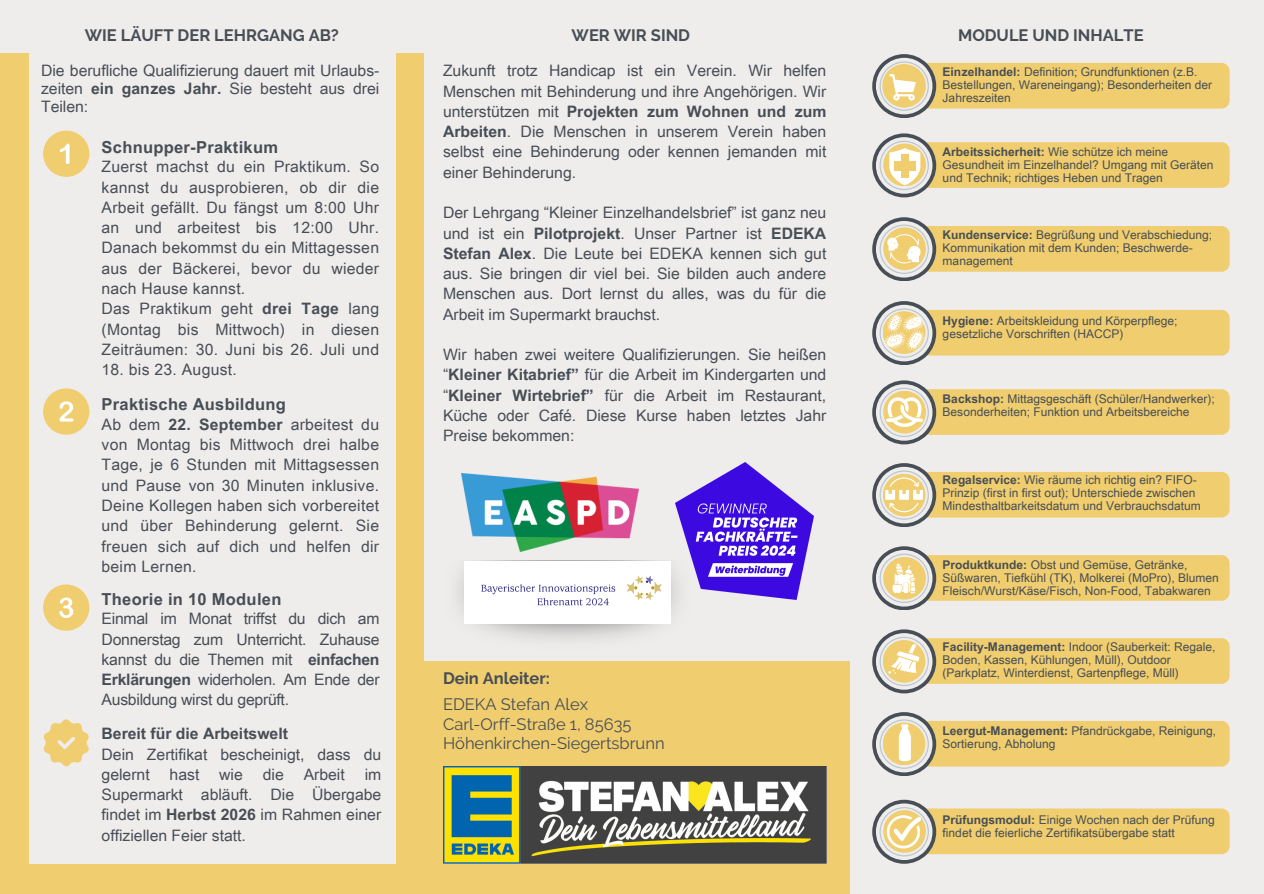
<style>
.page{position:relative;width:1264px;height:894px;background:#fff}
.page>*{position:absolute;margin:0;border:0;box-sizing:border-box;transform-origin:0 0}
.t1{font:16.5px/20px "Raleway";color:#474e55}
.t2{font:700 16.5px "Raleway";color:#474e55}
.t3{font:700 16.5px "Arial Unicode MS";letter-spacing:.02em;color:#474e55}
.t4{font:15.75px/20.2px "Arial Unicode MS";color:#474e55;text-align:justify}
.t5{font:12px/13px "Arial Unicode MS";color:#474e55}
.s1{font-weight:700}
</style>
<div class="page">
<div style="left:0;top:0;width:1263px;height:893px;background:#efecec"></div>
<div style="left:0;top:53px;width:849px;height:840px;background:#f0cd6e"></div>
<div style="left:424px;top:53px;width:429px;height:607px;background:#efecec"></div>
<div style="left:29px;top:29px;width:366px;height:834px;background:#efecec"></div>
<img style="left:443px;top:766px;width:384px;height:97px">
<div style="left:43px;top:131px;width:46px;height:46px;background:#f0cd6e;border-radius:50%"></div>
<svg style="left:60px;top:143px;width:10px;height:21px"></svg>
<div style="left:43px;top:388px;width:46px;height:46px;background:#f0cd6e;border-radius:50%"></div>
<svg style="left:59px;top:401px;width:14px;height:20px"></svg>
<div style="left:43px;top:584px;width:46px;height:46px;background:#f0cd6e;border-radius:50%"></div>
<svg style="left:59px;top:597px;width:14px;height:20px"></svg>
<img style="left:458px;top:560px;width:220px;height:79px">
<img style="left:464px;top:561px;width:206px;height:62px">
<img style="left:461px;top:473px;width:178px;height:78px">
<img style="left:675px;top:462px;width:138px;height:137px">
<svg style="left:872px;top:54px;width:357px;height:64px"></svg>
<svg style="left:872px;top:133px;width:357px;height:64px"></svg>
<div style="left:893px;top:161px;width:22px;height:8px;background:#f0cd6e"></div>
<svg style="left:900px;top:155px;width:8px;height:21px"></svg>
<svg style="left:872px;top:380px;width:357px;height:64px"></svg>
<svg style="left:872px;top:463px;width:357px;height:63px"></svg>
<svg style="left:872px;top:546px;width:357px;height:63px"></svg>
<svg style="left:872px;top:217px;width:357px;height:64px"></svg>
<svg style="left:872px;top:712px;width:357px;height:63px"></svg>
<svg style="left:872px;top:799px;width:357px;height:64px"></svg>
<svg style="left:872px;top:629px;width:357px;height:63px"></svg>
<div style="left:894px;top:163px;width:21px;height:7px;background:#f0cd6e"></div>
<div style="left:901px;top:156px;width:7px;height:21px;background:#f0cd6e"></div>
<svg style="left:872px;top:301px;width:357px;height:63px"></svg>
<svg style="left:43px;top:719px;width:46px;height:47px"></svg>
<p class="t2" style="left:85px;top:26px;width:256px">WIE LÄUFT DER LEHRGANG AB?</p>
<p class="t2" style="left:958px;top:26px;width:187px">MODULE UND INHALTE</p>
<p class="t4" style="left:41px;top:61px;width:340px;line-height:18px">Die berufliche Qualifizierung dauert mit Urlaubs&shy;zeiten <span class="s1">ein ganzes Jahr.</span> Sie besteht aus drei Teilen:</p>
<h3 class="t2" style="left:571px;top:26px;width:120px">WER WIR SIND</h3>
<h3 class="t4" style="left:443px;top:60px;width:385px">Zukunft trotz Handicap ist ein Verein. Wir helfen Menschen mit Behinderung und ihre Angehörigen. Wir unterstützen mit <span class="s1">Projekten zum Wohnen und zum Arbeiten</span>. Die Menschen in unserem Verein haben selbst eine Behinderung oder kennen jemanden mit einer Behinderung.</h3>
<h3 class="t4" style="left:443px;top:202px;width:385px">Der Lehrgang “Kleiner Einzelhandelsbrief” ist ganz neu und ist ein <span class="s1">Pilotprojekt</span>. Unser Partner ist <span class="s1">EDEKA Stefan Alex</span>. Die Leute bei EDEKA kennen sich gut aus. Sie bringen dir viel bei. Sie bilden auch andere Menschen aus. Dort lernst du alles, was du für die Arbeit im Supermarkt brauchst.</h3>
<h3 class="t4" style="left:443px;top:343px;width:385px">Wir haben zwei weitere Qualifizierungen. Sie heißen “<span class="s1">Kleiner Kitabrief”</span> für die Arbeit im Kindergarten und “<span class="s1">Kleiner Wirtebrief”</span> für die Arbeit im Restaurant, Küche oder Café. Diese Kurse haben letztes Jahr Preise bekommen:</h3>
<h3 class="t5" style="left:942px;top:65px;width:271px"><span class="s1">Einzelhandel:</span> Definition; Grundfunktionen (z.B.<br>Bestellungen, Wareneingang); Besonderheiten der<br>Jahreszeiten</h3>
<h1 class="t3" style="left:102px;top:135px;width:178px">Schnupper-Praktikum</h1>
<h1 class="t4" style="left:102px;top:156px;width:279px;text-align:left">Zuerst machst du ein Praktikum. So kannst du ausprobieren, ob dir die<br>Arbeit gefällt. Du fängst um 8:00 Uhr an und arbeitest bis 12:00 Uhr.<br>Danach bekommst du ein Mittagessen aus der Bäckerei, bevor du wieder nach Hause kannst.<br>Das Praktikum geht <span class="s1">drei Tage</span> lang (Montag bis Mittwoch) in diesen<br>Zeiträumen: 30. Juni bis 26. Juli und</h1>
<h1 class="t4" style="left:102px;top:358px;width:137px">18. bis 23. August.</h1>
<h1 class="t3" style="left:102px;top:392px;width:186px">Praktische Ausbildung</h1>
<h1 class="t4" style="left:102px;top:413px;width:279px">Ab dem <span class="s1">22. September</span> arbeitest du von Montag bis Mittwoch drei halbe Tage, je 6 Stunden mit Mittagsessen und Pause von 30 Minuten inklusive.<br>Deine Kollegen haben sich vorbereitet und über Behinderung gelernt. Sie freuen sich auf dich und helfen dir beim Lernen.</h1>
<h3 class="t3" style="left:102px;top:587px;width:181px">Theorie in 10 Modulen</h3>
<h3 class="t4" style="left:102px;top:607px;width:279px">Einmal im Monat triffst du dich am Donnerstag zum Unterricht. Zuhause kannst du die Themen mit <span class="s1">einfachen Erklärungen</span> widerholen. Am Ende der Ausbildung wirst du geprüft.</h3>
<h3 class="t5" style="left:942px;top:144px;width:272px"><span class="s1">Arbeitssicherheit:</span> Wie schütze ich meine<br>Gesundheit im Einzelhandel? Umgang mit Geräten und Technik; richtiges Heben und Tragen</h3>
<p class="t5" style="left:942px;top:227px;width:271px"><span class="s1">Kundenservice:</span> Begrüßung und Verabschiedung;<br>Kommunikation mit dem Kunden; Beschwerde&shy;management</p>
<p class="t5" style="left:942px;top:313px;width:236px"><span class="s1">Hygiene:</span> Arbeitskleidung und Körperpflege; gesetzliche Vorschriften (HACCP)</p>
<p class="t5" style="left:942px;top:391px;width:274px"><span class="s1">Backshop:</span> Mittagsgeschäft (Schüler/Handwerker);<br>Besonderheiten; Funktion und Arbeitsbereiche</p>
<p class="t5" style="left:942px;top:473px;width:260px"><span class="s1">Regalservice:</span> Wie räume ich richtig ein? FIFO-<br>Prinzip (first in first out); Unterschiede zwischen<br>Mindesthaltbarkeitsdatum und Verbrauchsdatum</p>
<h2 class="t5" style="left:942px;top:557px;width:277px"><span class="s1">Produktkunde:</span> Obst und Gemüse, Getränke,<br>Süßwaren, Tiefkühl (TK), Molkerei (MoPro), Blumen<br>Fleisch/Wurst/Käse/Fisch, Non-Food, Tabakwaren</h2>
<p class="t5" style="left:942px;top:639px;width:274px"><span class="s1">Facility-Management:</span> Indoor (Sauberkeit: Regale,<br>Boden, Kassen, Kühlungen, Müll), Outdoor (Parkplatz, Winterdienst, Gartenpflege, Müll)</p>
<p class="t2" style="left:443px;top:668px;width:108px">Dein Anleiter:</p>
<h3 class="t1" style="left:443px;top:693px;width:223px">EDEKA Stefan Alex<br>Carl-Orff-Straße 1, 85635<br>Höhenkirchen-Siegertsbrunn</h3>
<h1 class="t5" style="left:942px;top:723px;width:275px"><span class="s1">Leergut-Management:</span> Pfandrückgabe, Reinigung,<br>Sortierung, Abholung</h1>
<h3 class="t4" style="left:102px;top:722px;width:281px;text-align:left"><span class="s1">Bereit für die Arbeitswelt<br></span>Dein Zertifikat bescheinigt, dass du gelernt</h3>
<h3 class="t4" style="left:102px;top:763px;width:281px;text-indent:263px">im Supermarkt abläuft. Die Übergabe findet im <span class="s1">Herbst 2026</span> im Rahmen einer offiziellen Feier statt.</h3>
<h3 class="t4" style="left:170px;top:763px;width:31px">hast</h3>
<h3 class="t4" style="left:219px;top:763px;width:25px">wie</h3>
<h3 class="t4" style="left:263px;top:763px;width:23px">die</h3>
<h3 class="t4" style="left:304px;top:763px;width:43px">Arbeit</h3>
<p class="t5" style="left:942px;top:812px;width:274px"><span class="s1">Prüfungsmodul:</span> Einige Wochen nach der Prüfung findet die feierliche Zertifikatsübergabe statt</p>
</div>
